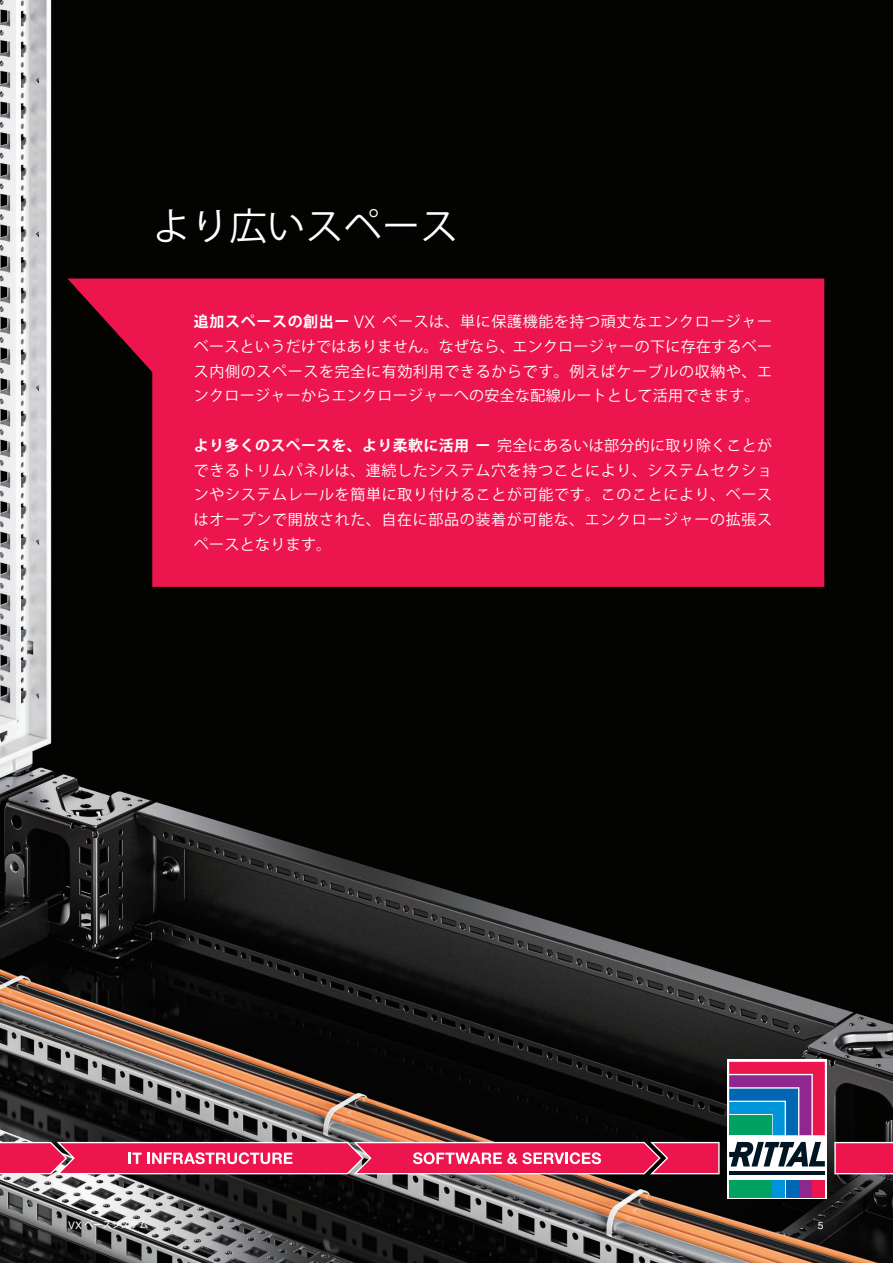
<style>
.page{position:relative;width:893px;height:1263px;background:#fff}
.page>*{position:absolute;margin:0;border:0;box-sizing:border-box;transform-origin:0 0}
.t1{font:37.5px "Koz Go Pro";letter-spacing:.02em;color:#fff}
.t2{font:15px/24.8px "Koz Go Pro";letter-spacing:.02em;color:#fff;text-align:justify}
.t3{font:10.35px "Helvetica LT Std";color:#fff}
.t4{font:500 9px "Koz Go Pro";letter-spacing:.02em;color:#fff}
.s1{font-weight:700}
.s2{font-family:"Helvetica LT Std";font-weight:300;font-size:17.25px}
.s3{font-family:"Helvetica LT Std";font-weight:400;font-size:10.35px}
</style>
<div class="page">
<img style="left:0;top:0;width:893px;height:1263px">
<svg style="left:727px;top:1060px;width:100px;height:139px"></svg>
<svg style="left:729px;top:1170px;width:96px;height:4px"></svg>
<svg style="left:729px;top:1142px;width:96px;height:24px"></svg>
<div style="left:729px;top:1180px;width:42px;height:17px;background:#00a261"></div>
<div style="left:773px;top:1180px;width:12px;height:17px;background:#0095d9"></div>
<div style="left:786px;top:1180px;width:12px;height:17px;background:#0166b3"></div>
<div style="left:799px;top:1180px;width:12px;height:17px;background:#90268f"></div>
<svg style="left:729px;top:1062px;width:96px;height:73px;background:#735b90"></svg>
<div style="left:813px;top:1180px;width:12px;height:17px;background:#ed154e"></div>
<svg style="left:834px;top:1142px;width:59px;height:32px;background:#ed2a5d"></svg>
<svg style="left:0;top:1142px;width:720px;height:32px;background:#ec3e6c"></svg>
<svg style="left:67px;top:279px;width:757px;height:308px;background:#d61346"></svg>
<h1 class="t1" style="left:153px;top:202px;width:307px">より広いスペース</h1>
<p class="t2" style="left:194px;top:309px;width:580px"><span class="s1">追加スペースの創出ー</span> <span class="s2">VX</span> ベースは、単に保護機能を持つ頑丈なエンクロージャーベースというだけではありません。なぜなら、エンクロージャーの下に存在するベース内側のスペースを完全に有効利用できるからです。例えばケーブルの収納や、エンクロージャーからエンクロージャーへの安全な配線ルートとして活用できます。</p>
<p class="t2" style="left:194px;top:433px;width:580px"><span class="s1">より多くのスペースを、より柔軟に活用ー</span>完全にあるいは部分的に取り除くことができるトリムパネルは、連続したシステム穴を持つことにより、システムセクションやシステムレールを簡単に取り付けることが可能です。このことにより、ベースはオープンで開放された、自在に部品の装着が可能な、エンクロージャーの拡張スペースとなります。</p>
<p class="t4" style="left:68px;top:1219px;width:82px"><span class="s3">VX</span> ベースシステム</p>
<p class="t3" style="left:818px;top:1219px;width:7px">5</p>
</div>
